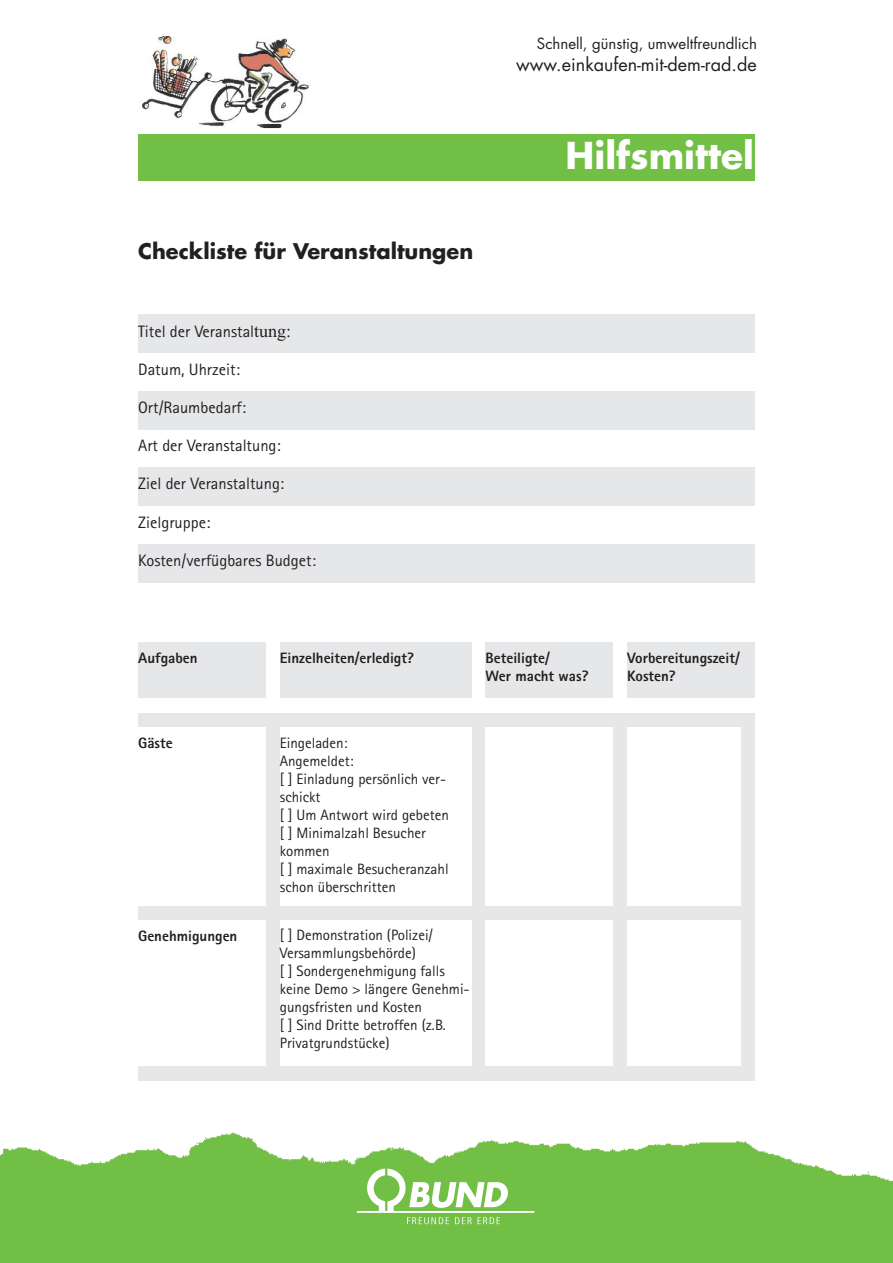
<style>
.page{position:relative;width:893px;height:1263px;background:#fff}
.page>*{position:absolute;margin:0;border:0;box-sizing:border-box;transform-origin:0 0}
.t1{font:700 36px "Futura";color:#fff}
.t2{font:700 21px "Futura";color:#231f20}
.t3{font:18px "Futura";color:#231f20}
.t4{font:16.5px "Rotis Sans Serif";color:#231f20}
.t5{font:15px/18px "Rotis Sans Serif";color:#231f20}
.t6{font:800 15px/18px "Rotis Sans Serif";color:#231f20}
.t7{font:15px "Futura";color:#231f20}
.s1{font-family:"Times New Roman";font-size:18px}
</style>
<div class="page">
<div style="left:138px;top:713px;width:617px;height:367px;background:#e6e7e9"></div>
<div style="left:138px;top:134px;width:617px;height:47px;background:#71bf44"></div>
<img style="left:0;top:1132px;width:893px;height:130px">
<img style="left:142px;top:36px;width:167px;height:93px">
<hr style="left:357px;top:1211px;width:177px;height:2px;background:#fff">
<svg style="left:367px;top:1168px;width:142px;height:56px"></svg>
<div style="left:138px;top:315px;width:617px;height:38px;background:#e6e7e9"></div>
<div style="left:138px;top:391px;width:617px;height:38px;background:#e6e7e9"></div>
<div style="left:138px;top:468px;width:617px;height:38px;background:#e6e7e9"></div>
<div style="left:138px;top:544px;width:617px;height:39px;background:#e6e7e9"></div>
<div style="left:138px;top:642px;width:128px;height:55px;background:#e6e7e9"></div>
<div style="left:280px;top:642px;width:192px;height:55px;background:#e6e7e9"></div>
<div style="left:486px;top:642px;width:127px;height:55px;background:#e6e7e9"></div>
<div style="left:627px;top:642px;width:128px;height:55px;background:#e6e7e9"></div>
<div style="left:138px;top:727px;width:128px;height:179px;background:#fff"></div>
<div style="left:280px;top:727px;width:192px;height:179px;background:#fff"></div>
<div style="left:486px;top:727px;width:127px;height:179px;background:#fff"></div>
<div style="left:627px;top:727px;width:114px;height:179px;background:#fff"></div>
<div style="left:138px;top:920px;width:128px;height:146px;background:#fff"></div>
<div style="left:280px;top:920px;width:192px;height:146px;background:#fff"></div>
<div style="left:486px;top:920px;width:127px;height:146px;background:#fff"></div>
<div style="left:627px;top:920px;width:114px;height:146px;background:#fff"></div>
<p class="t7" style="left:537px;top:35px;width:221px">Schnell, günstig, umweltfreundlich</p>
<p class="t3" style="left:516px;top:54px;width:242px">www.einkaufen-mit-dem-rad.de</p>
<p class="t2" style="left:138px;top:240px;width:337px">Checkliste für Veranstaltungen</p>
<p class="t4" style="left:138px;top:322px;width:155px">Titel der Veranstal<span class="s1">tung:</span></p>
<p class="t4" style="left:138px;top:359px;width:103px">Datum, Uhrzeit:</p>
<p class="t4" style="left:138px;top:397px;width:109px">Ort/Raumbedarf:</p>
<p class="t4" style="left:138px;top:436px;width:144px">Art der Veranstaltung:</p>
<p class="t4" style="left:138px;top:474px;width:148px">Ziel der Veranstaltung:</p>
<p class="t4" style="left:138px;top:512px;width:74px">Zielgruppe:</p>
<p class="t4" style="left:138px;top:550px;width:179px">Kosten/verfügbares Budget:</p>
<p class="t1" style="left:566px;top:135px;width:190px">Hilfsmittel</p>
<p class="t6" style="left:138px;top:649px;width:61px">Aufgaben</p>
<p class="t6" style="left:280px;top:649px;width:136px">Einzelheiten/erledigt?</p>
<p class="t6" style="left:486px;top:649px;width:105px">Beteiligte/<br>Wer macht was?</p>
<p class="t6" style="left:627px;top:649px;width:114px">Vorbereitungszeit/<br>Kosten?</p>
<p class="t6" style="left:138px;top:734px;width:36px">Gäste</p>
<p class="t5" style="left:280px;top:733px;width:171px">Eingeladen:<br>Angemeldet:<br>[ ] Einladung persönlich ver&shy;schickt<br>[ ] Um Antwort wird gebeten [ ] Minimalzahl Besucher kommen<br>[ ] maximale Besucheranzahl schon überschritten</p>
<p class="t6" style="left:138px;top:926px;width:101px">Genehmigungen</p>
<p class="t5" style="left:280px;top:926px;width:191px">[ ] Demonstration (Polizei/<br>Versammlungsbehörde)<br>[ ] Sondergenehmigung falls keine Demo &gt; längere Genehmi&shy;gungsfristen und Kosten<br>[ ] Sind Dritte betroffen (z.B.<br>Privatgrundstücke)</p>
</div>
